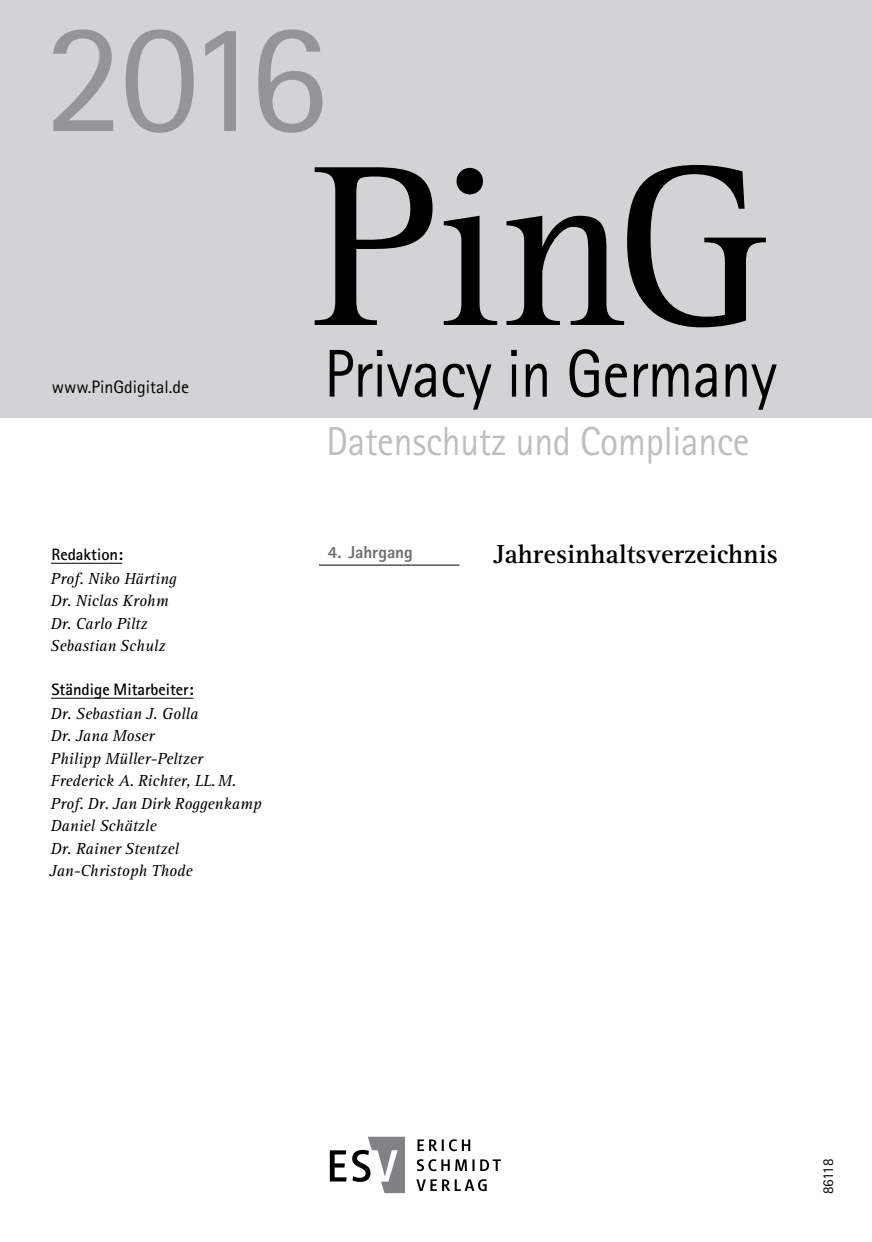
<style>
.page{position:relative;width:872px;height:1242px;background:#fff}
.page>*{position:absolute;margin:0;border:0;box-sizing:border-box;transform-origin:0 0}
.t1{font:236.7px "Rotis Serif";color:#000}
.t2{font:157.5px "Rotis Sans Serif";color:#939598}
.t3{font:67.65px "Rotis Sans Serif";letter-spacing:-.01em;color:#000;scale:.91 1}
.t4{font:40.5px "Rotis Sans Serif";letter-spacing:-.005em;color:#bcbec0;scale:.93 1}
.t5{font:700 27px "Rotis Serif";color:#000}
.t6{font:18px "Rotis Sans Serif";color:#000}
.t7{font:800 17.25px "Rotis Sans Serif";color:#6d6e71}
.t8{font:italic 16.5px/22.5px "Rotis Serif";color:#000}
.t9{font:700 16.5px "Rotis Sans Serif";color:#000}
.t10{font:15px "Rotis Sans Serif";letter-spacing:-.02em;color:#000}
.s1{font-size:232.35px}
</style>
<div class="page">
<div style="left:0;top:0;width:872px;height:417px;background:#d1d3d4"></div>
<hr style="left:51px;top:563px;width:71px;height:1px;background:#000">
<hr style="left:51px;top:698px;width:142px;height:1px;background:#000">
<hr style="left:319px;top:565px;width:140px;height:1px;background:#000">
<svg style="left:416px;top:1179px;width:70px;height:12px"></svg>
<svg style="left:417px;top:1159px;width:84px;height:12px"></svg>
<svg style="left:417px;top:1139px;width:53px;height:12px"></svg>
<svg style="left:330px;top:1136px;width:75px;height:57px"></svg>
<h2 class="t2" style="left:45px;top:-15px;width:284px">2016</h2>
<p class="t6" style="left:52px;top:377px;width:139px">www.PinGdigital.de</p>
<p class="t9" style="left:52px;top:544px;width:73px">Redaktion:</p>
<p class="t8" style="left:50px;top:567px;width:128px">Prof. Niko Härting<br>Dr. Niclas Krohm<br>Dr. Carlo Piltz<br>Sebastian Schulz</p>
<p class="t9" style="left:51px;top:679px;width:144px">Ständige Mitarbeiter:</p>
<p class="t8" style="left:50px;top:702px;width:213px">Dr. Sebastian J. Golla<br>Dr. Jana Moser<br>Philipp Müller-Peltzer<br>Frederick A. Richter, LL.M.<br>Prof. Dr. Jan Dirk Roggenkamp<br>Daniel Schätzle<br>Dr. Rainer Stentzel<br>Jan-Christoph Thode</p>
<h1 class="t1" style="left:311px;top:112px;width:461px">P<span class="s1">in</span>G</h1>
<h3 class="t3" style="left:324px;top:334px;width:499px">Privacy in Germany</h3>
<h3 class="t4" style="left:326px;top:417px;width:456px">Datenschutz und Compliance</h3>
<p class="t7" style="left:328px;top:541px;width:86px">4. Jahrgang</p>
<h3 class="t5" style="left:493px;top:538px;width:286px">Jahresinhaltsverzeichnis</h3>
<p class="t10" style="left:819px;top:1194px;width:37px;rotate:-90deg">86118</p>
</div>
